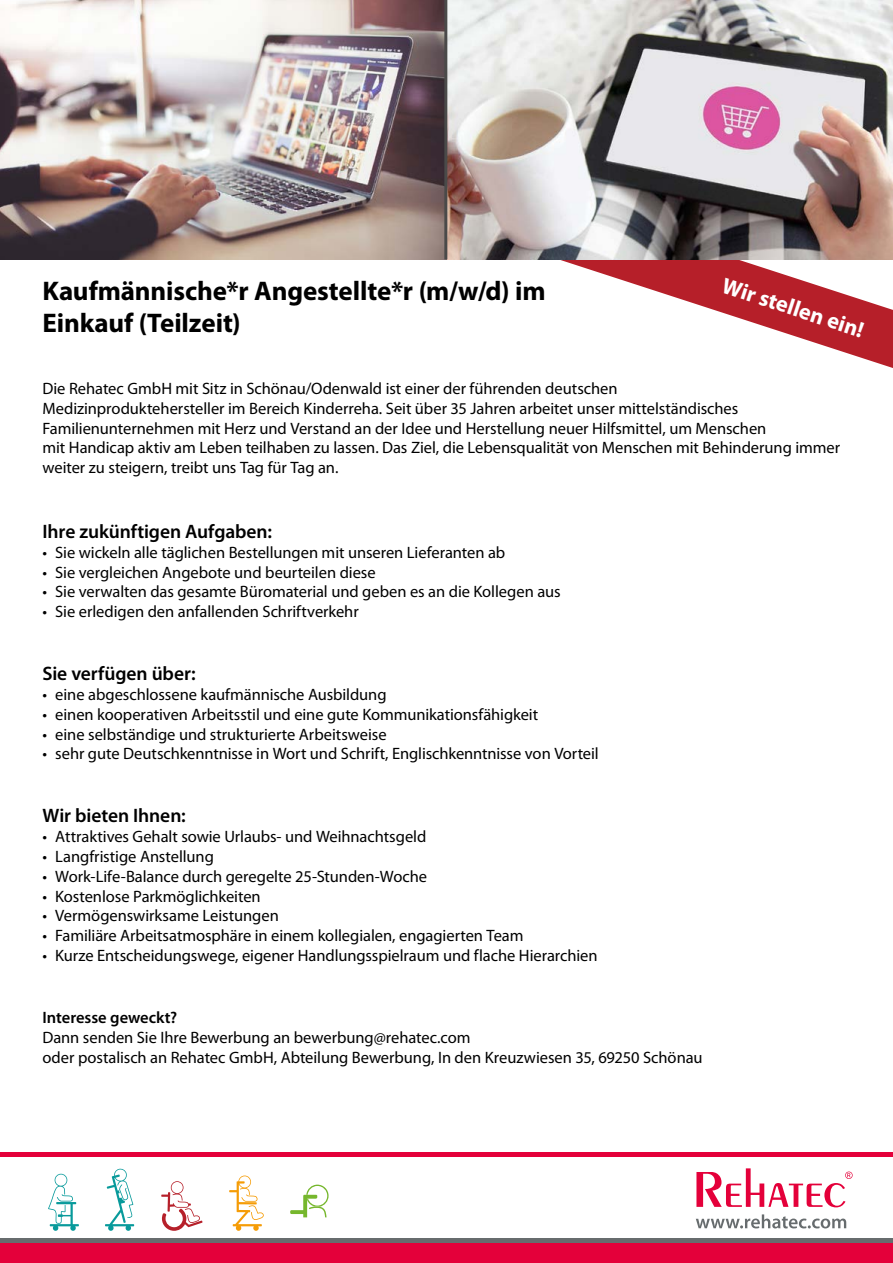
<style>
.page{position:relative;width:893px;height:1263px;background:#fff}
.page>*{position:absolute;margin:0;border:0;box-sizing:border-box;transform-origin:0 0}
.t1{font:700 27px/32.4px "Myriad Pro";letter-spacing:-.005em;color:#000}
.t2{font:700 22.5px "Myriad Pro";color:#fff}
.t3{font:600 19.5px "Myriad Pro";letter-spacing:-.005em;color:#000}
.t4{font:16.5px/19.8px "Myriad Pro";letter-spacing:-.005em;color:#000}
.t5{font:600 16.5px "Myriad Pro";letter-spacing:-.005em;color:#000}
</style>
<div class="page">
<div style="left:0;top:1152px;width:893px;height:111px;background:#e4003a"></div>
<div style="left:0;top:1157px;width:893px;height:85px;background:#fff"></div>
<hr style="left:0;top:1238px;width:893px;height:4px;background:#676c6e">
<svg style="left:696px;top:1168px;width:157px;height:39px"></svg>
<svg style="left:696px;top:1214px;width:150px;height:14px"></svg>
<img style="left:0;top:0;width:444px;height:259px">
<svg style="left:497px;top:259px;width:396px;height:109px"></svg>
<img style="left:448px;top:0;width:445px;height:259px">
<hr style="left:444px;top:0;width:3px;height:259px;background:#4a4a49">
<svg style="left:161px;top:1181px;width:41px;height:50px"></svg>
<svg style="left:290px;top:1184px;width:39px;height:33px"></svg>
<svg style="left:105px;top:1169px;width:29px;height:62px"></svg>
<svg style="left:48px;top:1174px;width:31px;height:57px"></svg>
<svg style="left:229px;top:1175px;width:35px;height:56px"></svg>
<h1 class="t1" style="left:43px;top:274px;width:504px">Kaufmännische*r Angestellte*r (m/w/d) im<br>Einkauf (Teilzeit)</h1>
<h2 class="t2" style="left:727px;top:271px;width:149px;rotate:18deg">Wir stellen ein!</h2>
<p class="t4" style="left:43px;top:378px;width:799px">Die Rehatec GmbH mit Sitz in Schönau/Odenwald ist einer der führenden deutschen<br>Medizinproduktehersteller im Bereich Kinderreha. Seit über 35 Jahren arbeitet unser mittelständisches Familienunternehmen mit Herz und Verstand an der Idee und Herstellung neuer Hilfsmittel, um Menschen<br>mit Handicap aktiv am Leben teilhaben zu lassen. Das Ziel, die Lebensqualität von Menschen mit Behinderung immer weiter zu steigern, treibt uns Tag für Tag an.</p>
<p class="t3" style="left:43px;top:519px;width:231px">Ihre zukünftigen Aufgaben:</p>
<p class="t4" style="left:43px;top:542px;width:464px">• Sie wickeln alle täglichen Bestellungen mit unseren Lieferanten ab</p>
<p class="t4" style="left:43px;top:562px;width:335px">• Sie vergleichen Angebote und beurteilen diese</p>
<p class="t4" style="left:43px;top:582px;width:520px">• Sie verwalten das gesamte Büromaterial und geben es an die Kollegen aus</p>
<p class="t4" style="left:43px;top:601px;width:318px">• Sie erledigen den anfallenden Schriftverkehr</p>
<p class="t3" style="left:43px;top:661px;width:155px">Sie verfügen über:</p>
<p class="t4" style="left:43px;top:684px;width:346px">• eine abgeschlossene kaufmännische Ausbildung</p>
<p class="t4" style="left:43px;top:704px;width:497px">• einen kooperativen Arbeitsstil und eine gute Kommunikationsfähigkeit</p>
<p class="t4" style="left:43px;top:724px;width:346px">• eine selbständige und strukturierte Arbeitsweise</p>
<p class="t4" style="left:43px;top:744px;width:558px">• sehr gute Deutschkenntnisse in Wort und Schrift, Englischkenntnisse von Vorteil</p>
<p class="t3" style="left:43px;top:803px;width:145px">Wir bieten Ihnen:</p>
<p class="t4" style="left:43px;top:826px;width:385px">• Attraktives Gehalt sowie Urlaubs- und Weihnachtsgeld</p>
<p class="t4" style="left:43px;top:846px;width:173px">• Langfristige Anstellung</p>
<p class="t4" style="left:43px;top:866px;width:386px">• Work-Life-Balance durch geregelte 25-Stunden-Woche</p>
<p class="t4" style="left:43px;top:886px;width:220px">• Kostenlose Parkmöglichkeiten</p>
<p class="t4" style="left:43px;top:906px;width:238px">• Vermögenswirksame Leistungen</p>
<p class="t4" style="left:43px;top:925px;width:482px">• Familiäre Arbeitsatmosphäre in einem kollegialen, engagierten Team</p>
<p class="t4" style="left:43px;top:945px;width:557px">• Kurze Entscheidungswege, eigener Handlungsspielraum und flache Hierarchien</p>
<p class="t5" style="left:43px;top:1007px;width:136px">Interesse geweckt?</p>
<p class="t4" style="left:43px;top:1027px;width:662px">Dann senden Sie Ihre Bewerbung an bewerbung@rehatec.com<br>oder postalisch an Rehatec GmbH, Abteilung Bewerbung, In den Kreuzwiesen 35, 69250 Schönau</p>
</div>
